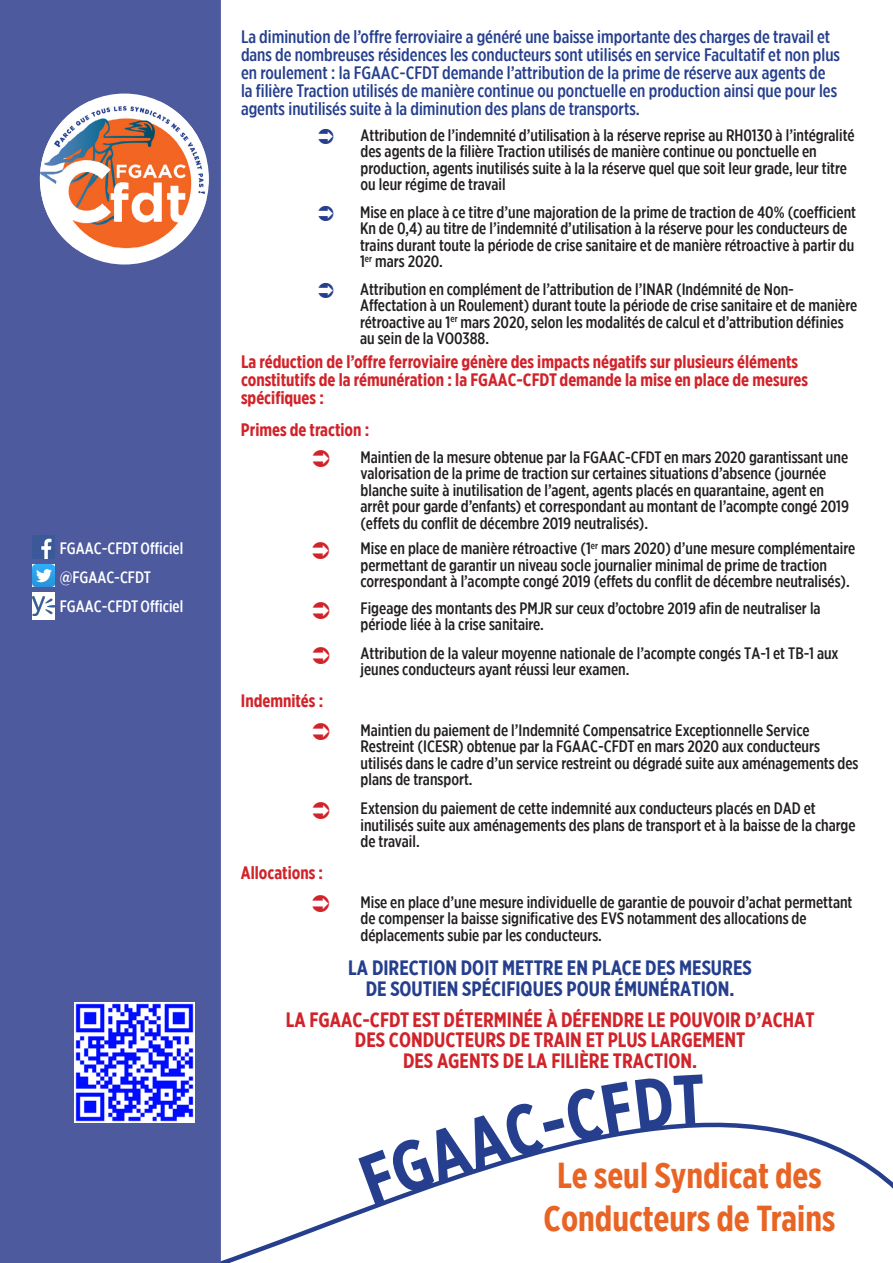
<style>
.page{position:relative;width:893px;height:1263px;background:#fff}
.page>*{position:absolute;margin:0;border:0;box-sizing:border-box;transform-origin:0 0}
.t1{font:700 36px/43.2px "Gotham X Narrow";color:#e86424;text-align:center}
.t2{font:700 20.7px "Gotham X Narrow";color:#d1232a}
.t3{font:700 20.7px "Gotham X Narrow";color:#253f8e}
.t4{font:500 18px/18px "Gotham X Narrow";color:#253f8e}
.t5{font:700 18px/18px "Gotham X Narrow";color:#d1232a}
.t6{font:500 16.5px/16.5px "Gotham X Narrow";color:#231f20}
.t7{font:500 16.5px "Gotham X Narrow";color:#fff}
</style>
<div class="page">
<svg style="left:221px;top:1122px;width:672px;height:141px"></svg>
<div style="left:0;top:0;width:221px;height:1263px;background:#4d5a9e"></div>
<svg style="left:32px;top:533px;width:23px;height:29px"></svg>
<img style="left:32px;top:536px;width:23px;height:22px">
<div style="left:32px;top:562px;width:23px;height:27px;background:#4d5a9e"></div>
<img style="left:32px;top:564px;width:23px;height:23px">
<img style="left:74px;top:1002px;width:120px;height:121px">
<div style="left:40px;top:94px;width:169px;height:171px;background:#fff;border-radius:50%"></div>
<img style="left:40px;top:102px;width:166px;height:147px">
<div style="left:537px;top:1159px;width:305px;height:72px;background:#fff"></div>
<div style="left:32px;top:592px;width:23px;height:28px;background:#fff"></div>
<img style="left:32px;top:597px;width:23px;height:19px">
<svg style="left:358px;top:1122px;width:347px;height:84px"></svg>
<p class="t7" style="left:60px;top:538px;width:125px">FGAAC-CFDT Officiel</p>
<p class="t7" style="left:60px;top:567px;width:93px">@FGAAC-CFDT</p>
<p class="t7" style="left:60px;top:596px;width:125px">FGAAC-CFDT Officiel</p>
<p class="t4" style="left:241px;top:27px;width:601px">La diminution de l’offre ferroviaire a généré une baisse importante des charges de travail et dans de nombreuses résidences les conducteurs sont utilisés en service Facultatif et non plus en roulement : la FGAAC-CFDT demande l’attribution de la prime de réserve aux agents de la filière Traction utilisés de manière continue ou ponctuelle en production ainsi que pour les agents inutilisés suite à la diminution des plans de transports.</p>
<p class="t6" style="left:361px;top:127px;width:495px">Attribution de l’indemnité d’utilisation à la réserve reprise au RH0130 à l’intégralité des agents de la filière Traction utilisés de manière continue ou ponctuelle en production, agents inutilisés suite à la la réserve quel que soit leur grade, leur titre ou leur régime de travail</p>
<p class="t6" style="left:360px;top:203px;width:497px">Mise en place à ce titre d’une majoration de la prime de traction de 40% (coefficient Kn de 0,4) au titre de l’indemnité d’utilisation à la réserve pour les conducteurs de trains durant toute la période de crise sanitaire et de manière rétroactive à partir du 1<sup>er</sup> mars 2020.</p>
<p class="t6" style="left:360px;top:280px;width:499px">Attribution en complément de l’attribution de l’INAR (Indémnité de Non-Affectation à un Roulement) durant toute la période de crise sanitaire et de manière rétroactive au 1<sup>er</sup> mars 2020, selon les modalités de calcul et d’attribution définies au sein de la VO0388.</p>
<p class="t5" style="left:241px;top:353px;width:568px">La réduction de l’offre ferroviaire génère des impacts négatifs sur plusieurs éléments constitutifs de la rémunération : la FGAAC-CFDT demande la mise en place de mesures spécifiques :</p>
<p class="t5" style="left:241px;top:420px;width:130px">Primes de traction :</p>
<p class="t5" style="left:241px;top:691px;width:84px">Indemnités :</p>
<p class="t5" style="left:241px;top:864px;width:84px">Allocations :</p>
<p class="t6" style="left:361px;top:448px;width:490px">Maintien de la mesure obtenue par la FGAAC-CFDT en mars 2020 garantissant une valorisation de la prime de traction sur certaines situations d’absence (journée blanche suite à inutilisation de l’agent, agents placés en quarantaine, agent en arrêt pour garde d’enfants) et correspondant au montant de l’acompte congé 2019 (effets du conflit de décembre 2019 neutralisés).</p>
<p class="t6" style="left:360px;top:540px;width:496px">Mise en place de manière rétroactive (1<sup>er</sup> mars 2020) d’une mesure complémentaire permettant de garantir un niveau socle journalier minimal de prime de traction correspondant à l’acompte congé 2019 (effets du conflit de décembre neutralisés).</p>
<p class="t6" style="left:361px;top:600px;width:462px">Figeage des montants des PMJR sur ceux d’octobre 2019 afin de neutraliser la période liée à la crise sanitaire.</p>
<p class="t6" style="left:361px;top:645px;width:480px">Attribution de la valeur moyenne nationale de l’acompte congés TA-1 et TB-1 aux jeunes conducteurs ayant réussi leur examen.</p>
<p class="t6" style="left:361px;top:721px;width:499px">Maintien du paiement de l’Indemnité Compensatrice Exceptionnelle Service Restreint (ICESR) obtenue par la FGAAC-CFDT en mars 2020 aux conducteurs utilisés dans le cadre d’un service restreint ou dégradé suite aux aménagements des plans de transport.</p>
<p class="t6" style="left:361px;top:800px;width:497px">Extension du paiement de cette indemnité aux conducteurs placés en DAD et inutilisés suite aux aménagements des plans de transport et à la baisse de la charge de travail.</p>
<p class="t6" style="left:360px;top:893px;width:493px">Mise en place d’une mesure individuelle de garantie de pouvoir d’achat permettant de compenser la baisse significative des EVS notamment des allocations de déplacements subie par les conducteurs.</p>
<p class="t3" style="left:348px;top:955px;width:405px">LA DIRECTION DOIT METTRE EN PLACE DES MESURES</p>
<p class="t3" style="left:366px;top:976px;width:370px">DE SOUTIEN SPÉCIFIQUES POUR ÉMUNÉRATION.</p>
<p class="t2" style="left:286px;top:1007px;width:530px">LA FGAAC-CFDT EST DÉTERMINÉE À DÉFENDRE LE POUVOIR D’ACHAT</p>
<p class="t2" style="left:355px;top:1027px;width:392px">DES CONDUCTEURS DE TRAIN ET PLUS LARGEMENT</p>
<p class="t2" style="left:403px;top:1048px;width:296px">DES AGENTS DE LA FILIÈRE TRACTION.</p>
<p class="t1" style="left:543px;top:1153px;width:293px">Le seul Syndicat des<br>Conducteurs de Trains</p>
</div>
